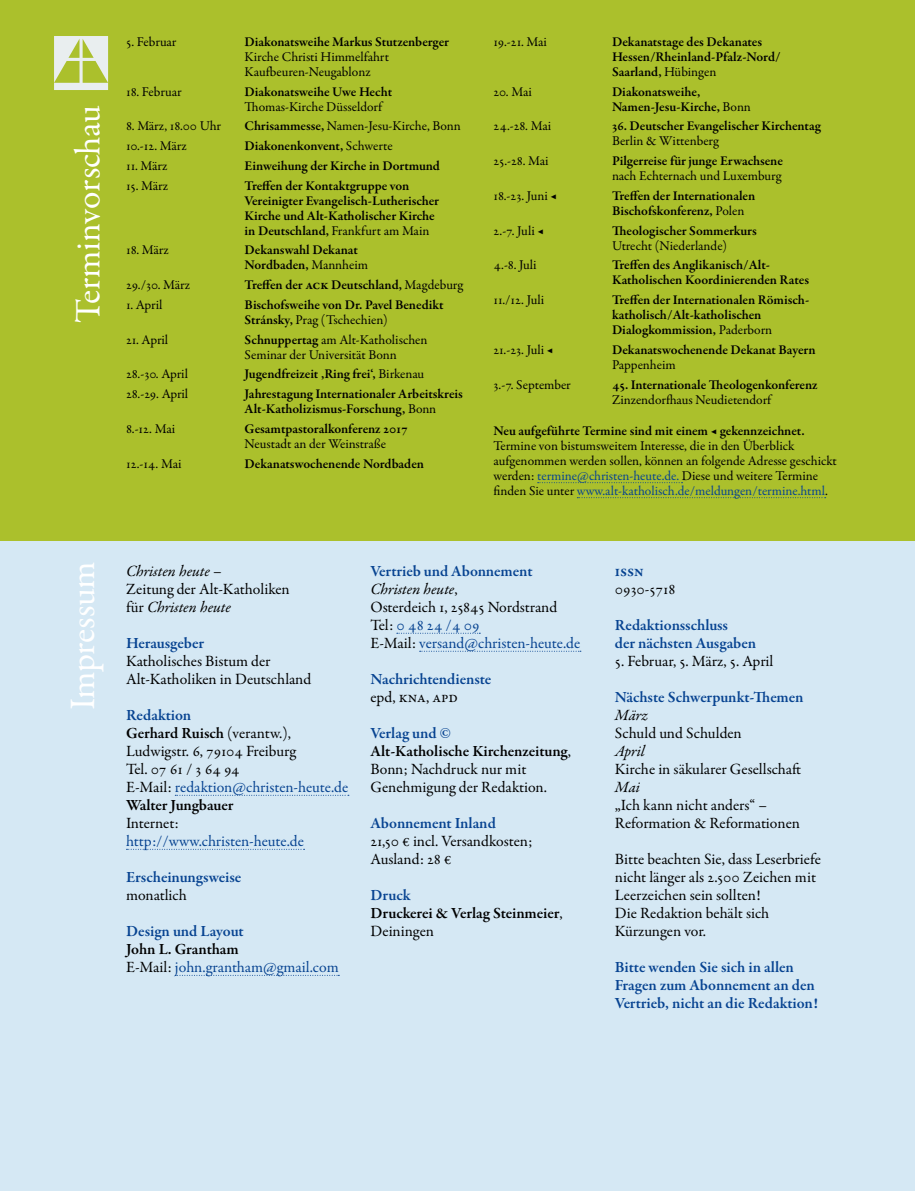
<style>
.page{position:relative;width:915px;height:1191px;background:#fff}
.page>*{position:absolute;margin:0;border:0;box-sizing:border-box;transform-origin:0 0}
.Titel_Farbkasten{font:36px "Garamond Premr Pro";letter-spacing:-.01em;color:#fff}
.Text_ohne_Einzug{font:15.75px/18px "Garamond Premr Pro";color:#000}
.Zwischentitel{font:600 15.75px/18px "Garamond Premr Pro";letter-spacing:-.005em;color:#074391}
.Text_ohne_Einzug-2{font:15.75px/18px "Garamond Premr Pro";letter-spacing:-.025em;color:#074391}
.Text_ohne_Einzug-3{font:600 15.75px/18px "Garamond Premr Pro";letter-spacing:-.01em;color:#000}
.Tabellentext_Grep{font:600 13.5px/15px "Garamond Premr Pro";letter-spacing:-.005em;color:#000}
.Tabellentext{font:13.5px/15px "Garamond Premr Pro";letter-spacing:-.01em;color:#000}
.Tabellentext_Grep-2{font:13.5px/15px "Garamond Premr Pro";color:#000}
.Tabellentext-2{font:600 13.5px "Garamond Premr Pro";letter-spacing:-.01em;color:#000}
.s1{font-weight:600}
.s2{font-weight:400}
.s3{color:#074391}
.s4{font-style:italic}
.s5{color:#000}
.s6{font-weight:400;color:#000}
.s7{font-weight:600;color:#000}
</style>
<div class="page">
<div style="left:0;top:0;width:914px;height:1191px;background:#d5e8f4"></div>
<div style="left:0;top:0;width:914px;height:540px;background:#abc02c"></div>
<svg style="left:54px;top:36px;width:54px;height:54px"></svg>
<svg style="left:537px;top:482px;width:145px;height:1px"></svg>
<svg style="left:577px;top:497px;width:248px;height:1px"></svg>
<svg style="left:175px;top:795px;width:174px;height:1px"></svg>
<svg style="left:126px;top:849px;width:178px;height:1px"></svg>
<svg style="left:175px;top:975px;width:164px;height:1px"></svg>
<svg style="left:396px;top:633px;width:84px;height:1px"></svg>
<svg style="left:419px;top:651px;width:161px;height:1px"></svg>
<p class="Titel_Farbkasten" style="left:66px;top:323px;width:219px;rotate:-90deg">Terminvorschau</p>
<p class="Tabellentext" style="left:126px;top:34px;width:52px">5. Februar</p>
<p class="Tabellentext_Grep-2" style="left:244px;top:34px;width:206px"><span class="s1">Diakonatsweihe Markus Stutzenberger<br></span>Kirche Christi Himmelfahrt<br>Kaufbeuren-Neugablonz</p>
<p class="Tabellentext" style="left:126px;top:84px;width:57px">18. Februar</p>
<p class="Tabellentext_Grep-2" style="left:244px;top:84px;width:149px"><span class="s1">Diakonatsweihe Uwe Hecht<br></span>Thomas-Kirche Düsseldorf</p>
<p class="Tabellentext" style="left:126px;top:119px;width:96px">8. März, 18.00 Uhr</p>
<p class="Tabellentext_Grep-2" style="left:244px;top:119px;width:217px"><span class="s1">Chrisammesse,</span> Namen-Jesu-Kirche, Bonn</p>
<p class="Tabellentext" style="left:126px;top:139px;width:62px">10.-12. März</p>
<p class="Tabellentext_Grep" style="left:244px;top:139px;width:149px">Diakonenkonvent, <span class="s2">Schwerte</span></p>
<p class="Tabellentext" style="left:126px;top:158px;width:43px">11. März</p>
<p class="Tabellentext_Grep" style="left:244px;top:158px;width:197px">Einweihung der Kirche in Dortmund</p>
<p class="Tabellentext" style="left:126px;top:178px;width:43px">15. März</p>
<p class="Tabellentext_Grep" style="left:244px;top:178px;width:196px">Treffen der Kontaktgruppe von Vereinigter Evangelisch-Lutherischer Kirche und Alt-Katholischer Kirche in Deutschland, <span class="s2">Frankfurt am Main</span></p>
<p class="Tabellentext" style="left:126px;top:243px;width:44px">18. März</p>
<p class="Tabellentext_Grep" style="left:244px;top:243px;width:125px">Dekanswahl Dekanat<br>Nordbaden, <span class="s2">Mannheim</span></p>
<p class="Tabellentext" style="left:126px;top:278px;width:66px">29./30. März</p>
<p class="Tabellentext_Grep" style="left:244px;top:278px;width:220px">Treffen der ACK Deutschland, <span class="s2">Magdeburg</span></p>
<p class="Tabellentext" style="left:126px;top:297px;width:38px">1. April</p>
<p class="Tabellentext_Grep" style="left:244px;top:297px;width:200px">Bischofsweihe von Dr. Pavel Benedikt<br>Stránsky, <span class="s2">Prag (Tschechien)</span></p>
<p class="Tabellentext" style="left:126px;top:332px;width:44px">21. April</p>
<p class="Tabellentext_Grep-2" style="left:244px;top:332px;width:184px"><span class="s1">Schnuppertag</span> am Alt-Katholischen<br>Seminar der Universität Bonn</p>
<p class="Tabellentext" style="left:126px;top:367px;width:63px">28.-30. April</p>
<p class="Tabellentext_Grep" style="left:244px;top:367px;width:181px">Jugendfreizeit ‚Ring frei‘, <span class="s2">Birkenau</span></p>
<p class="Tabellentext" style="left:126px;top:387px;width:64px">28.-29. April</p>
<p class="Tabellentext_Grep" style="left:244px;top:387px;width:219px">Jahrestagung Internationaler Arbeitskreis<br>Alt-Katholizismus-Forschung, <span class="s2">Bonn</span></p>
<p class="Tabellentext" style="left:126px;top:421px;width:51px">8.-12. Mai</p>
<p class="Tabellentext_Grep" style="left:244px;top:421px;width:164px">Gesamtpastoralkonferenz 2017<br><span class="s2">Neustadt an der Weinstraße</span></p>
<p class="Tabellentext" style="left:126px;top:456px;width:57px">12.-14. Mai</p>
<p class="Tabellentext_Grep" style="left:244px;top:456px;width:181px">Dekanatswochenende Nordbaden</p>
<p class="Tabellentext" style="left:493px;top:34px;width:55px">19.-21. Mai</p>
<p class="Tabellentext_Grep" style="left:612px;top:34px;width:170px">Dekanatstage des Dekanates<br>Hessen/Rheinland-Pfalz-Nord/<br>Saarland, <span class="s2">Hübingen</span></p>
<p class="Tabellentext" style="left:493px;top:84px;width:40px">20. Mai</p>
<p class="Tabellentext_Grep" style="left:612px;top:84px;width:140px">Diakonatsweihe,<br>Namen-Jesu-Kirche, <span class="s2">Bonn</span></p>
<p class="Tabellentext" style="left:493px;top:119px;width:59px">24.-28. Mai</p>
<p class="Tabellentext_Grep" style="left:612px;top:119px;width:210px">36. Deutscher Evangelischer Kirchentag<br><span class="s2">Berlin &amp; Wittenberg</span></p>
<p class="Tabellentext" style="left:493px;top:154px;width:57px">25.-28. Mai</p>
<p class="Tabellentext_Grep" style="left:612px;top:154px;width:172px">Pilgerreise für junge Erwachsene <span class="s2">nach Echternach und Luxemburg</span></p>
<p class="Tabellentext" style="left:493px;top:188px;width:65px">18.-23. Juni ◀</p>
<p class="Tabellentext_Grep" style="left:612px;top:188px;width:145px">Treffen der Internationalen<br>Bischofskonferenz, <span class="s2">Polen</span></p>
<p class="Tabellentext" style="left:493px;top:223px;width:52px">2.-7. Juli ◀</p>
<p class="Tabellentext_Grep" style="left:612px;top:223px;width:146px">Theologischer Sommerkurs<br><span class="s2">Utrecht (Niederlande)</span></p>
<p class="Tabellentext" style="left:493px;top:258px;width:45px">4.-8. Juli</p>
<p class="Tabellentext_Grep" style="left:612px;top:258px;width:198px">Treffen des Anglikanisch/Alt-<br>Katholischen Koordinierenden Rates</p>
<p class="Tabellentext" style="left:493px;top:293px;width:52px">11./12. Juli</p>
<p class="Tabellentext_Grep" style="left:612px;top:293px;width:198px">Treffen der Internationalen Römisch&shy;katholisch/Alt-katholischen<br>Dialogkommission, <span class="s2">Paderborn</span></p>
<p class="Tabellentext" style="left:493px;top:342px;width:61px">21.-23. Juli ◀</p>
<p class="Tabellentext_Grep" style="left:612px;top:342px;width:205px">Dekanatswochenende Dekanat Bayern<br><span class="s2">Pappenheim</span></p>
<p class="Tabellentext" style="left:493px;top:377px;width:79px">3.-7. September</p>
<p class="Tabellentext_Grep" style="left:612px;top:377px;width:207px">45. Internationale Theologenkonferenz<br><span class="s2">Zinzendorfhaus Neudietendorf</span></p>
<p class="Tabellentext-2" style="left:493px;top:422px;width:313px">Neu aufgeführte Termine sind mit einem ◀ gekennzeichnet.</p>
<p class="Tabellentext" style="left:493px;top:438px;width:345px">Termine von bistumsweitem Interesse, die in den Überblick aufgenommen werden sollen, können an folgende Adresse geschickt werden: <span class="s3">termine@christen-heute.de.</span> Diese und weitere Termine finden Sie unter <span class="s3">www.alt-katholisch.de/meldungen/termine.html</span>.</p>
<h1 class="Titel_Farbkasten" style="left:61px;top:710px;width:151px;rotate:-90deg">Impressum</h1>
<p class="Text_ohne_Einzug" style="left:126px;top:562px;width:165px"><span class="s4">Christen heute</span> –<br>Zeitung der Alt-Katholiken für <span class="s4">Christen heute</span></p>
<p class="Zwischentitel" style="left:126px;top:634px;width:79px">Herausgeber</p>
<p class="Text_ohne_Einzug" style="left:126px;top:652px;width:187px">Katholisches Bistum der<br>Alt-Katholiken in Deutschland</p>
<p class="Zwischentitel" style="left:126px;top:706px;width:67px">Redaktion</p>
<p class="Text_ohne_Einzug" style="left:126px;top:724px;width:172px"><span class="s1">Gerhard Ruisch</span> (verantw.),<br>Ludwigstr. 6, 79104 Freiburg</p>
<p class="Text_ohne_Einzug-2" style="left:126px;top:760px;width:224px"><span class="s5">Tel. 07 61 / 3 64 94<br>E-Mail:</span> redaktion@christen-heute.de</p>
<p class="Text_ohne_Einzug-3" style="left:126px;top:796px;width:109px">Walter Jungbauer</p>
<p class="Text_ohne_Einzug-2" style="left:126px;top:814px;width:179px"><span class="s5">Internet: </span>http://www.christen-heute.de</p>
<p class="Zwischentitel" style="left:126px;top:868px;width:117px">Erscheinungsweise <span class="s6">monatlich</span></p>
<p class="Zwischentitel" style="left:126px;top:922px;width:119px">Design und Layout</p>
<p class="Text_ohne_Einzug-2" style="left:126px;top:940px;width:214px"><span class="s7">John L. Grantham<br></span><span class="s5">E-Mail:</span> john.grantham@gmail.com</p>
<p class="Zwischentitel" style="left:370px;top:562px;width:164px">Vertrieb und Abonnement</p>
<p class="Text_ohne_Einzug" style="left:370px;top:580px;width:211px"><span class="s4">Christen heute</span>,<br>Osterdeich 1, 25845 Nordstrand<br>Tel: <span class="s3">0 48 24 /4 09<br></span>E-Mail: <span class="s3">versand@christen-heute.de</span></p>
<p class="Zwischentitel" style="left:370px;top:670px;width:122px">Nachrichtendienste</p>
<p class="Text_ohne_Einzug" style="left:370px;top:688px;width:89px">epd, KNA, APD</p>
<p class="Zwischentitel" style="left:370px;top:724px;width:82px">Verlag und ©</p>
<p class="Text_ohne_Einzug" style="left:370px;top:742px;width:202px"><span class="s1">Alt-Katholische Kirchenzeitung</span>,<br>Bonn; Nachdruck nur mit<br>Genehmigung der Redaktion.</p>
<p class="Zwischentitel" style="left:370px;top:814px;width:127px">Abonnement Inland</p>
<p class="Text_ohne_Einzug" style="left:370px;top:832px;width:163px">21,50 € incl. Versandkosten;<br>Ausland: 28 €</p>
<p class="Zwischentitel" style="left:370px;top:886px;width:42px">Druck</p>
<p class="Text_ohne_Einzug-3" style="left:370px;top:904px;width:193px">Druckerei &amp; Verlag Steinmeier<span class="s2">,<br>Deiningen</span></p>
<p class="Zwischentitel" style="left:614px;top:562px;width:30px">ISSN</p>
<p class="Text_ohne_Einzug" style="left:614px;top:580px;width:62px">0930-5718</p>
<p class="Zwischentitel" style="left:614px;top:616px;width:143px">Redaktionsschluss<br>der nächsten Ausgaben</p>
<p class="Text_ohne_Einzug" style="left:614px;top:652px;width:160px">5. Februar, 5. März, 5. April</p>
<p class="Zwischentitel" style="left:614px;top:688px;width:190px">Nächste Schwerpunkt-Themen</p>
<p class="Text_ohne_Einzug" style="left:614px;top:706px;width:188px"><span class="s4">März<br></span>Schuld und Schulden<br><span class="s4">April<br></span>Kirche in säkularer Gesellschaft<br><span class="s4">Mai<br></span>„Ich kann nicht anders“ –<br>Reformation &amp; Reformationen</p>
<p class="Text_ohne_Einzug" style="left:614px;top:850px;width:207px">Bitte beachten Sie, dass Leserbriefe nicht länger als 2.500 Zeichen mit<br>Leerzeichen sein sollten!<br>Die Redaktion behält sich<br>Kürzungen vor.</p>
<p class="Zwischentitel" style="left:614px;top:958px;width:204px">Bitte wenden Sie sich in allen<br>Fragen zum Abonnement an den<br>Vertrieb, nicht an die Redaktion!</p>
</div>
